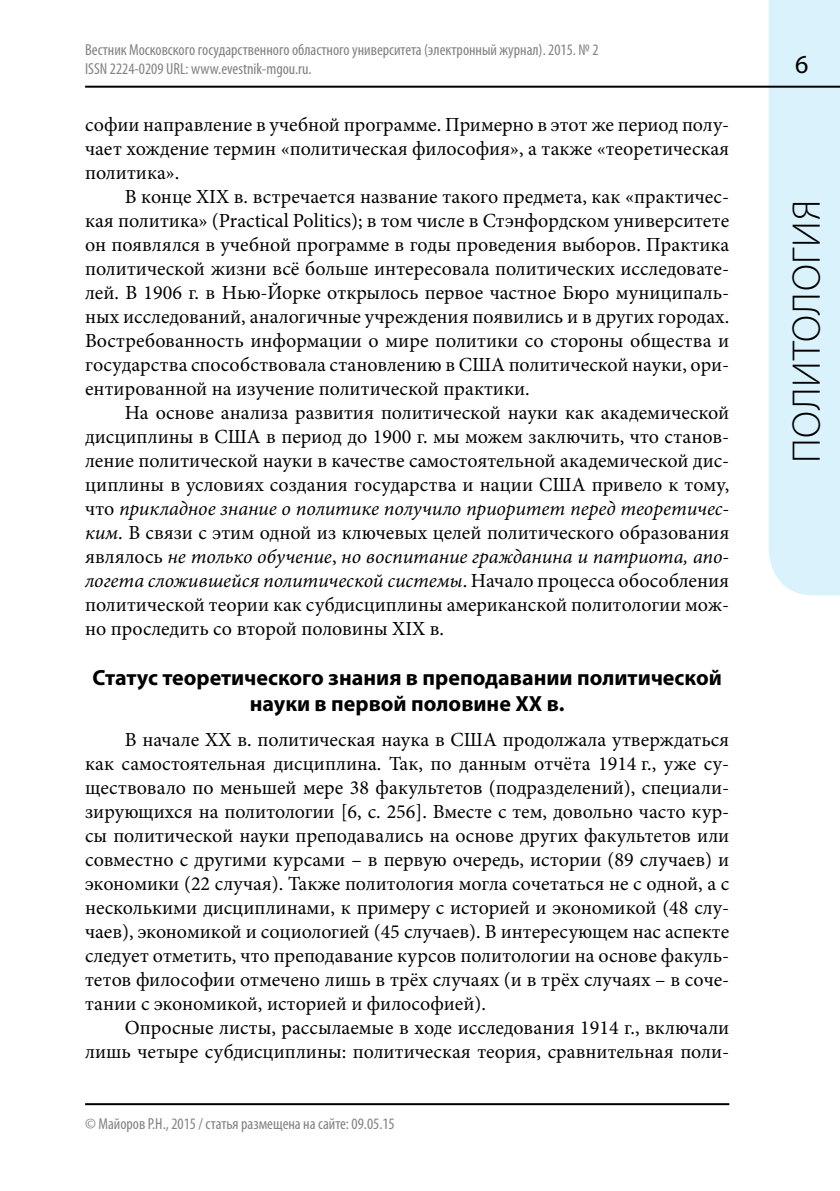
<style>
.page{position:relative;width:840px;height:1191px;background:#fff}
.page>*{position:absolute;margin:0;border:0;box-sizing:border-box;transform-origin:0 0}
.t1{font:300 40px "Myriad Pro";letter-spacing:.02em;color:#000}
.t2{font:700 22px/26px "Myriad Pro";color:#000;text-align:center}
.t3{font:20px/24px "Minion Pro";color:#000;text-align:justify}
.t4{font:condensed 16px/19.2px "Myriad Pro";color:#808284}
.s1{font-style:italic}
</style>
<div class="page">
<div style="left:768px;top:0;width:71px;height:595px;background:#daf2fc"></div>
<hr style="left:85px;top:86px;width:754px;height:2px;background:#000">
<hr style="left:85px;top:1103px;width:644px;height:2px;background:#000">
<svg style="left:795px;top:56px;width:12px;height:17px"></svg>
<p class="t4" style="left:85px;top:39px;width:514px">Вестник Московского государственного областного университета (электронный журнал). 2015. № 2<br>ISSN 2224-0209 URL: www.evestnik-mgou.ru.</p>
<p class="t3" style="left:85px;top:112px;width:645px">софии направление в учебной программе. Примерно в этот же период полу&shy;чает хождение термин «политическая философия», а также «теоретическая политика».</p>
<p class="t3" style="left:85px;top:184px;width:645px;text-indent:40px">В конце XIX в. встречается название такого предмета, как «практичес&shy;кая политика» (Practical Politics); в том числе в Стэнфордском университете он появлялся в учебной программе в годы проведения выборов. Практика политической жизни всё больше интересовала политических исследовате&shy;лей. В 1906 г. в Нью-Йорке открылось первое частное Бюро муниципаль&shy;ных исследований, аналогичные учреждения появились и в других городах.<br>Востребованность информации о мире политики со стороны общества и государства способствовала становлению в США политической науки, ори&shy;ентированной на изучение политической практики.</p>
<p class="t3" style="left:85px;top:400px;width:645px;text-indent:40px">На основе анализа развития политической науки как академической дисциплины в США в период до 1900 г. мы можем заключить, что станов&shy;ление политической науки в качестве самостоятельной академической дис&shy;циплины в условиях создания государства и нации США привело к тому, что <span class="s1">прикладное знание о политике получило приоритет перед теоретичес&shy;ким</span>. В связи с этим одной из ключевых целей политического образования являлось <span class="s1">не только обучение</span>, <span class="s1">но воспитание гражданина и патриота, апо&shy;логета сложившейся политической системы</span>. Начало процесса обособления политической теории как субдисциплины американской политологии мож&shy;но проследить со второй половины XIX в.</p>
<p class="t2" style="left:92px;top:664px;width:630px">Статус теоретического знания в преподавании политической науки в первой половине XX в.</p>
<p class="t3" style="left:85px;top:728px;width:645px;text-indent:40px">В начале XX в. политическая наука в США продолжала утверждаться как самостоятельная дисциплина. Так, по данным отчёта 1914 г., уже су&shy;ществовало по меньшей мере 38 факультетов (подразделений), специали&shy;зирующихся на политологии [6, с. 256]. Вместе с тем, довольно часто кур&shy;сы политической науки преподавались на основе других факультетов или совместно с другими курсами – в первую очередь, истории (89 случаев) и экономики (22 случая). Также политология могла сочетаться не с одной, а с несколькими дисциплинами, к примеру с историей и экономикой (48 слу&shy;чаев), экономикой и социологией (45 случаев). В интересующем нас аспекте следует отметить, что преподавание курсов политологии на основе факуль&shy;тетов философии отмечено лишь в трёх случаях (и в трёх случаях – в соче&shy;тании с экономикой, историей и философией).</p>
<p class="t3" style="left:85px;top:1016px;width:645px;text-align:right">Опросные листы, рассылаемые в ходе исследования 1914 г., включали лишь четыре субдисциплины: политическая теория, сравнительная поли-</p>
<p class="t4" style="left:85px;top:1114px;width:311px">© Майоров Р.Н., 2015 / статья размещена на сайте: 09.05.15</p>
<h1 class="t1" style="left:782px;top:463px;width:264px;rotate:-90deg">политология</h1>
</div>
